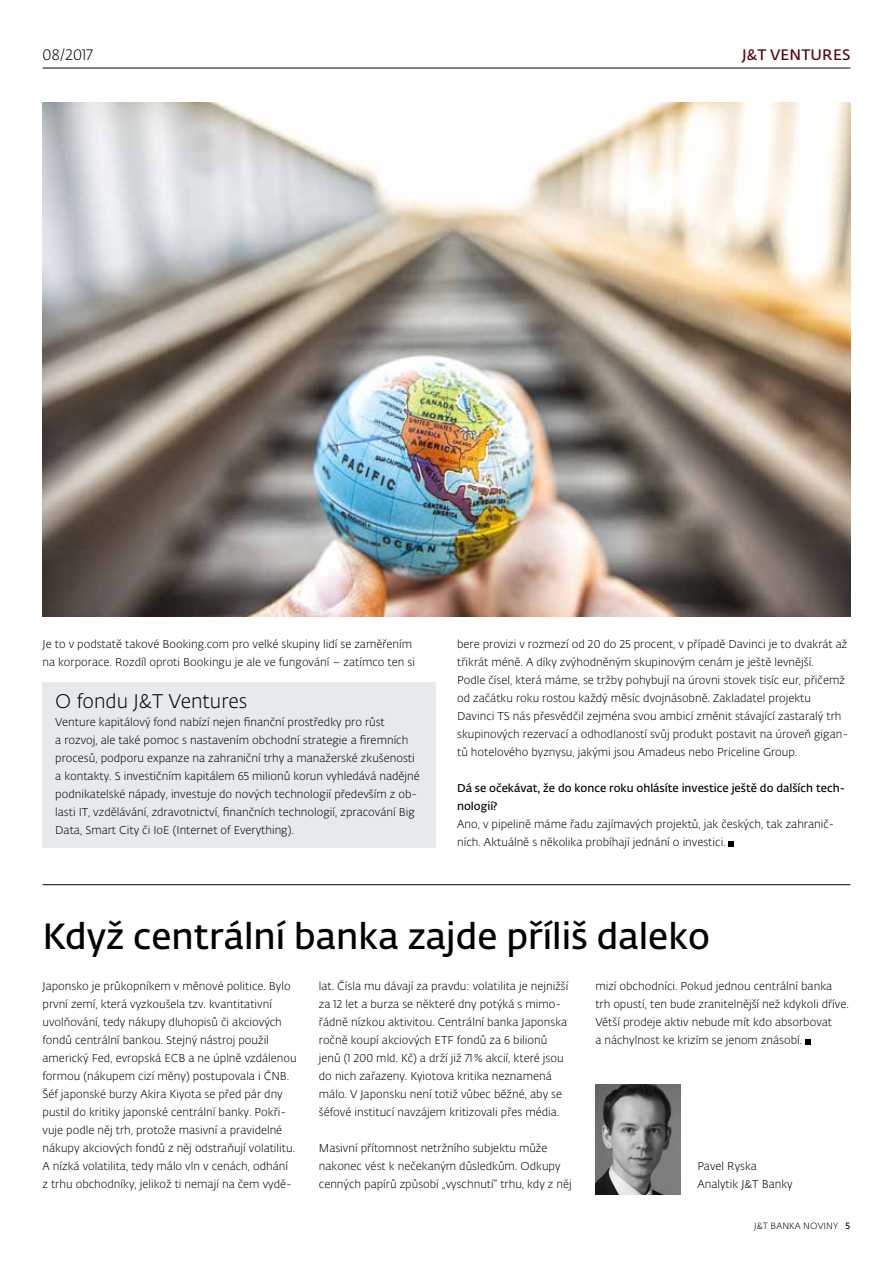
<style>
.page{position:relative;width:893px;height:1263px;background:#fff}
.page>*{position:absolute;margin:0;border:0;box-sizing:border-box;transform-origin:0 0}
.t1{font:600 36px "Fedra Sans Alt Pro";color:#000}
.t2{font:300 19.5px "Fedra Sans Alt Pro";color:#000}
.t3{font:600 15px "Fedra Sans Alt Pro";letter-spacing:.01em;color:#510210}
.t4{font:300 15px "Fedra Sans Alt Pro";letter-spacing:.01em;color:#000}
.t5{font:300 11.25px/18px "Fedra Sans Alt Pro";color:#000}
.t6{font:600 11.25px/18px "Fedra Sans Alt Pro";color:#000}
.t7{font:300 9px "Fedra Sans Alt Pro";letter-spacing:.01em;color:#000}
.s1{font-weight:600}
</style>
<div class="page">
<hr style="left:43px;top:68px;width:807px;height:1px;background:#000">
<svg style="left:729px;top:841px;width:5px;height:5px"></svg>
<hr style="left:43px;top:884px;width:807px;height:1px;background:#000">
<svg style="left:805px;top:1039px;width:5px;height:5px"></svg>
<img style="left:43px;top:102px;width:807px;height:515px">
<img style="left:595px;top:1084px;width:85px;height:111px">
<div style="left:43px;top:682px;width:393px;height:166px;background:#e6eaec"></div>
<h3 class="t4" style="left:43px;top:44px;width:51px">08/2017</h3>
<h3 class="t3" style="left:742px;top:43px;width:110px">J&amp;T VENTURES</h3>
<p class="t5" style="left:43px;top:635px;width:374px">Je to v podstatě takové Booking.com pro velké skupiny lidí se zaměřením na korporace. Rozdíl oproti Bookingu je ale ve fungování – zatímco ten si</p>
<h2 class="t2" style="left:55px;top:688px;width:194px">O fondu J&amp;T Ventures</h2>
<p class="t5" style="left:55px;top:713px;width:366px">Venture kapitálový fond nabízí nejen finanční prostředky pro růst<br>a rozvoj, ale také pomoc s nastavením obchodní strategie a firemních procesů, podporu expanze na zahraniční trhy a manažerské zkušenosti a kontakty. S investičním kapitálem 65 milionů korun vyhledává nadějné podnikatelské nápady, investuje do nových technologií především z ob&shy;lasti IT, vzdělávání, zdravotnictví, finančních technologií, zpracování Big Data, Smart City či IoE (Internet of Everything).</p>
<p class="t5" style="left:457px;top:635px;width:393px">bere provizi v rozmezí od 20 do 25 procent, v případě Davinci je to dvakrát až třikrát méně. A díky zvýhodněným skupinovým cenám je ještě levnější.<br>Podle čísel, která máme, se tržby pohybují na úrovni stovek tisíc eur, přičemž od začátku roku rostou každý měsíc dvojnásobně. Zakladatel projektu Davinci TS nás přesvědčil zejména svou ambicí změnit stávající zastaralý trh skupinových rezervací a odhodlaností svůj produkt postavit na úroveň gigan&shy;tů hotelového byznysu, jakými jsou Amadeus nebo Priceline Group.</p>
<p class="t6" style="left:457px;top:779px;width:389px">Dá se očekávat, že do konce roku ohlásíte investice ještě do dalších tech&shy;nologií?</p>
<p class="t5" style="left:457px;top:815px;width:379px">Ano, v pipelině máme řadu zajímavých projektů, jak českých, tak zahranič&shy;ních. Aktuálně s několika probíhají jednání o investici.</p>
<h1 class="t1" style="left:43px;top:910px;width:669px">Když centrální banka zajde příliš daleko</h1>
<p class="t5" style="left:319px;top:977px;width:251px">lat. Čísla mu dávají za pravdu: volatilita je nejnižší za 12 let a burza se některé dny potýká s mimo&shy;řádně nízkou aktivitou. Centrální banka Japonska ročně koupí akciových ETF fondů za 6 bilionů jenů (1 200 mld. Kč) a drží již 71% akcií, které jsou do nich zařazeny. Kyiotova kritika neznamená málo. V Japonsku není totiž vůbec běžné, aby se šéfové institucí navzájem kritizovali přes média.</p>
<p class="t5" style="left:319px;top:1139px;width:254px">Masivní přítomnost netržního subjektu může nakonec vést k nečekaným důsledkům. Odkupy cenných papírů způsobí „vyschnutí“ trhu, kdy z něj</p>
<p class="t5" style="left:43px;top:977px;width:256px">Japonsko je průkopníkem v měnové politice. Bylo první zemí, která vyzkoušela tzv. kvantitativní uvolňování, tedy nákupy dluhopisů či akciových fondů centrální bankou. Stejný nástroj použil americký Fed, evropská ECB a ne úplně vzdálenou formou (nákupem cizí měny) postupovala i ČNB.<br>Šéf japonské burzy Akira Kiyota se před pár dny pustil do kritiky japonské centrální banky. Pokři&shy;vuje podle něj trh, protože masivní a pravidelné nákupy akciových fondů z něj odstraňují volatilitu.<br>A nízká volatilita, tedy málo vln v cenách, odhání<br>z trhu obchodníky, jelikož ti nemají na čem vydě-</p>
<p class="t5" style="left:595px;top:977px;width:255px">mizí obchodníci. Pokud jednou centrální banka trh opustí, ten bude zranitelnější než kdykoli dříve.<br>Větší prodeje aktiv nebude mít kdo absorbovat<br>a náchylnost ke krizím se jenom znásobí.</p>
<p class="t5" style="left:697px;top:1157px;width:97px">Pavel Ryska<br>Analytik J&amp;T Banky</p>
<p class="t7" style="left:754px;top:1220px;width:98px">J&amp;T BANKA NOVINY <span class="s1">5</span></p>
</div>
